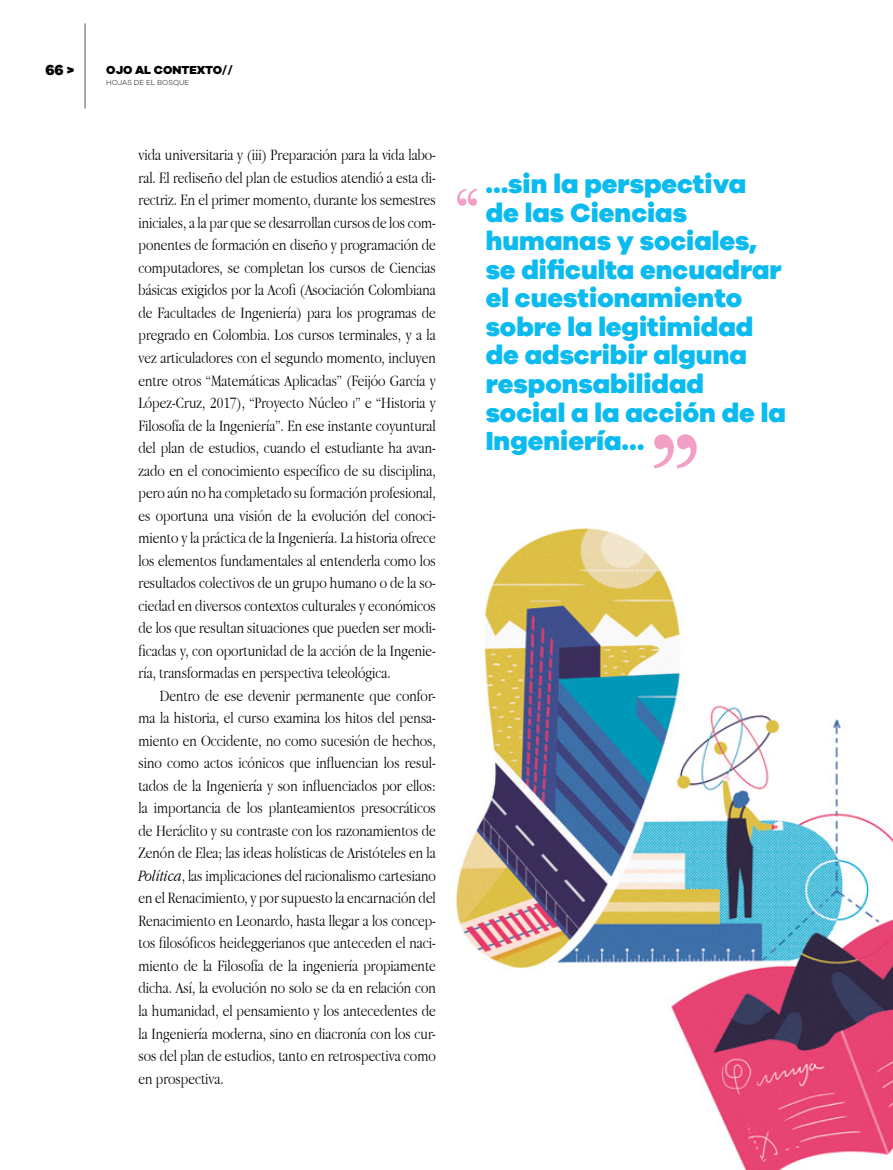
<style>
.page{position:relative;width:893px;height:1170px;background:#fff}
.page>*{position:absolute;margin:0;border:0;box-sizing:border-box;transform-origin:0 0}
.t1{font:800 27px/28.5px "Galano Grotesque";color:#0bbbef}
.t2{font:300 16.5px/22.5px "Apple Garamond";color:#000;text-align:justify}
.t3{font:800 15px "Galano Grotesque";color:#000}
.t4{font:800 12px "Galano Grotesque";color:#000}
.t5{font:300 7.5px "Galano Grotesque";color:#000}
.s1{font-size:11.55px}
.s2{font-style:italic}
</style>
<div class="page">
<img style="left:456px;top:528px;width:437px;height:641px">
<hr style="left:85px;top:23px;width:1px;height:85px;background:#575756">
<svg style="left:457px;top:189px;width:20px;height:17px"></svg>
<svg style="left:654px;top:434px;width:43px;height:34px"></svg>
<p class="t3" style="left:45px;top:60px;width:30px">66 &gt;</p>
<p class="t4" style="left:106px;top:62px;width:128px">OJO AL CONTEXTO//</p>
<p class="t5" style="left:106px;top:78px;width:85px">HOJAS DE EL BOSQUE</p>
<p class="t2" style="left:139px;top:143px;width:299px">vida universitaria y (iii) Preparación para la vida labo&shy;ral. El rediseño del plan de estudios atendió a esta di&shy;rectriz. En el primer momento, durante los semestres iniciales, a la par que se desarrollan cursos de los com&shy;ponentes de formación en diseño y programación de computadores, se completan los cursos de Ciencias básicas exigidos por la Acofi (Asociación Colombiana de Facultades de Ingeniería) para los programas de pregrado en Colombia. Los cursos terminales, y a la vez articuladores con el segundo momento, incluyen entre otros “Matemáticas Aplicadas” (Feijóo García y López-Cruz, 2017), “Proyecto Núcleo <span class="s1">i</span>” e “Historia y Filosofía de la Ingeniería”. En ese instante coyuntural del plan de estudios, cuando el estudiante ha avan&shy;zado en el conocimiento específico de su disciplina, pero aún no ha completado su formación profesional, es oportuna una visión de la evolución del conoci&shy;miento y la práctica de la Ingeniería. La historia ofrece los elementos fundamentales al entenderla como los resultados colectivos de un grupo humano o de la so&shy;ciedad en diversos contextos culturales y económicos de los que resultan situaciones que pueden ser modi&shy;ficadas y, con oportunidad de la acción de la Ingenie&shy;ría, transformadas en perspectiva teleológica.</p>
<p class="t2" style="left:139px;top:684px;width:299px;text-indent:21px">Dentro de ese devenir permanente que confor&shy;ma la historia, el curso examina los hitos del pensa&shy;miento en Occidente, no como sucesión de hechos, sino como actos icónicos que influencian los resul&shy;tados de la Ingeniería y son influenciados por ellos: la importancia de los planteamientos presocráticos de Heráclito y su contraste con los razonamientos de Zenón de Elea; las ideas holísticas de Aristóteles en la <span class="s2">Política</span>, las implicaciones del racionalismo cartesiano en el Renacimiento, y por supuesto la encarnación del Renacimiento en Leonardo, hasta llegar a los concep&shy;tos filosóficos heideggerianos que anteceden el naci&shy;miento de la Filosofía de la ingeniería propiamente dicha. Así, la evolución no solo se da en relación con la humanidad, el pensamiento y los antecedentes de la Ingeniería moderna, sino en diacronía con los cur&shy;sos del plan de estudios, tanto en retrospectiva como en prospectiva.</p>
<h1 class="t1" style="left:486px;top:169px;width:301px">…sin la perspectiva de las Ciencias humanas y sociales, se dificulta encuadrar el cuestionamiento sobre la legitimidad de adscribir alguna responsabilidad social a la acción de la<br>Ingeniería…</h1>
</div>
